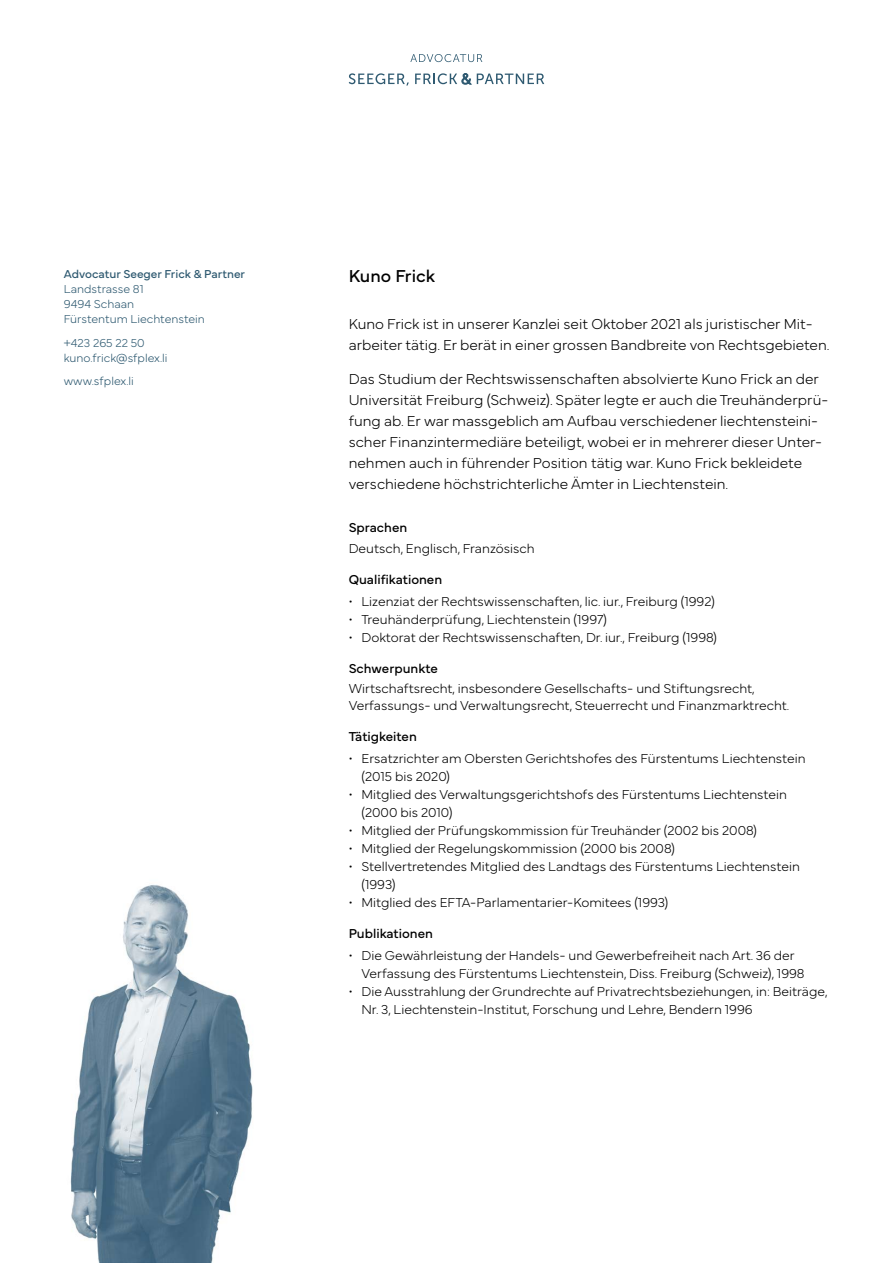
<style>
.page{position:relative;width:893px;height:1263px;background:#fff}
.page>*{position:absolute;margin:0;border:0;box-sizing:border-box;transform-origin:0 0}
.t1{font:18px "Mundial";color:#000}
.t2{font:100 15px/21px "Mundial";color:#000}
.t3{font:100 13.5px/18px "Mundial";color:#000}
.t4{font:13.5px "Mundial";color:#000}
.t5{font:100 12px/15px "Mundial";color:#2f5a71}
.t6{font:12px "Mundial";color:#2f5a71}
</style>
<div class="page">
<svg style="left:410px;top:54px;width:72px;height:8px"></svg>
<svg style="left:349px;top:73px;width:60px;height:13px"></svg>
<svg style="left:415px;top:73px;width:129px;height:11px"></svg>
<img style="left:70px;top:884px;width:183px;height:379px">
<p class="t6" style="left:64px;top:265px;width:183px">Advocatur Seeger Frick &amp; Partner</p>
<p class="t5" style="left:64px;top:281px;width:143px">Landstrasse 81<br>9494 Schaan<br>Fürstentum Liechtenstein</p>
<p class="t5" style="left:64px;top:334px;width:105px">+423 265 22 50 kuno.frick@sfplex.li</p>
<p class="t5" style="left:64px;top:373px;width:72px">www.sfplex.li</p>
<h1 class="t1" style="left:349px;top:262px;width:88px">Kuno Frick</h1>
<p class="t2" style="left:349px;top:312px;width:482px">Kuno Frick ist in unserer Kanzlei seit Oktober 2021 als juristischer Mit&shy;arbeiter tätig. Er berät in einer grossen Bandbreite von Rechtsgebieten.</p>
<p class="t2" style="left:349px;top:367px;width:481px">Das Studium der Rechtswissenschaften absolvierte Kuno Frick an der Universität Freiburg (Schweiz). Später legte er auch die Treuhänderprü&shy;fung ab. Er war massgeblich am Aufbau verschiedener liechtensteini&shy;scher Finanzintermediäre beteiligt, wobei er in mehrerer dieser Unter&shy;nehmen auch in führender Position tätig war. Kuno Frick bekleidete verschiedene höchstrichterliche Ämter in Liechtenstein.</p>
<p class="t4" style="left:349px;top:517px;width:60px">Sprachen</p>
<p class="t3" style="left:349px;top:538px;width:188px">Deutsch, Englisch, Französisch</p>
<p class="t4" style="left:349px;top:569px;width:95px">Qualifikationen</p>
<p class="t3" style="left:349px;top:591px;width:368px">• Lizenziat der Rechtswissenschaften, lic. iur., Freiburg (1992)</p>
<p class="t3" style="left:349px;top:609px;width:260px">• Treuhänderprüfung, Liechtenstein (1997)</p>
<p class="t3" style="left:349px;top:627px;width:370px">• Doktorat der Rechtswissenschaften, Dr. iur., Freiburg (1998)</p>
<p class="t4" style="left:349px;top:658px;width:91px">Schwerpunkte</p>
<p class="t3" style="left:349px;top:679px;width:442px;line-height:16.5px">Wirtschaftsrecht, insbesondere Gesellschafts- und Stiftungsrecht,<br>Verfassungs- und Verwaltungsrecht, Steuerrecht und Finanzmarktrecht.</p>
<p class="t4" style="left:349px;top:726px;width:70px">Tätigkeiten</p>
<p class="t3" style="left:361px;top:748px;width:446px;text-indent:-13px">• Ersatzrichter am Obersten Gerichtshofes des Fürstentums Liechtenstein (2015 bis 2020)</p>
<p class="t3" style="left:361px;top:784px;width:427px;text-indent:-13px">• Mitglied des Verwaltungsgerichtshofs des Fürstentums Liechtenstein (2000 bis 2010)</p>
<p class="t3" style="left:349px;top:820px;width:410px">• Mitglied der Prüfungskommission für Treuhänder (2002 bis 2008)</p>
<p class="t3" style="left:349px;top:838px;width:328px">• Mitglied der Regelungskommission (2000 bis 2008)</p>
<p class="t3" style="left:361px;top:856px;width:440px;text-indent:-13px">• Stellvertretendes Mitglied des Landtags des Fürstentums Liechtenstein (1993)</p>
<p class="t3" style="left:349px;top:892px;width:321px">• Mitglied des EFTA-Parlamentarier-Komitees (1993)</p>
<p class="t4" style="left:349px;top:922px;width:86px">Publikationen</p>
<p class="t3" style="left:361px;top:945px;width:445px;text-indent:-13px">• Die Gewährleistung der Handels- und Gewerbefreiheit nach Art. 36 der<br>Verfassung des Fürstentums Liechtenstein, Diss. Freiburg (Schweiz), 1998</p>
<p class="t3" style="left:361px;top:981px;width:468px;text-indent:-13px">• Die Ausstrahlung der Grundrechte auf Privatrechtsbeziehungen, in: Beiträge,<br>Nr. 3, Liechtenstein-Institut, Forschung und Lehre, Bendern 1996</p>
</div>
